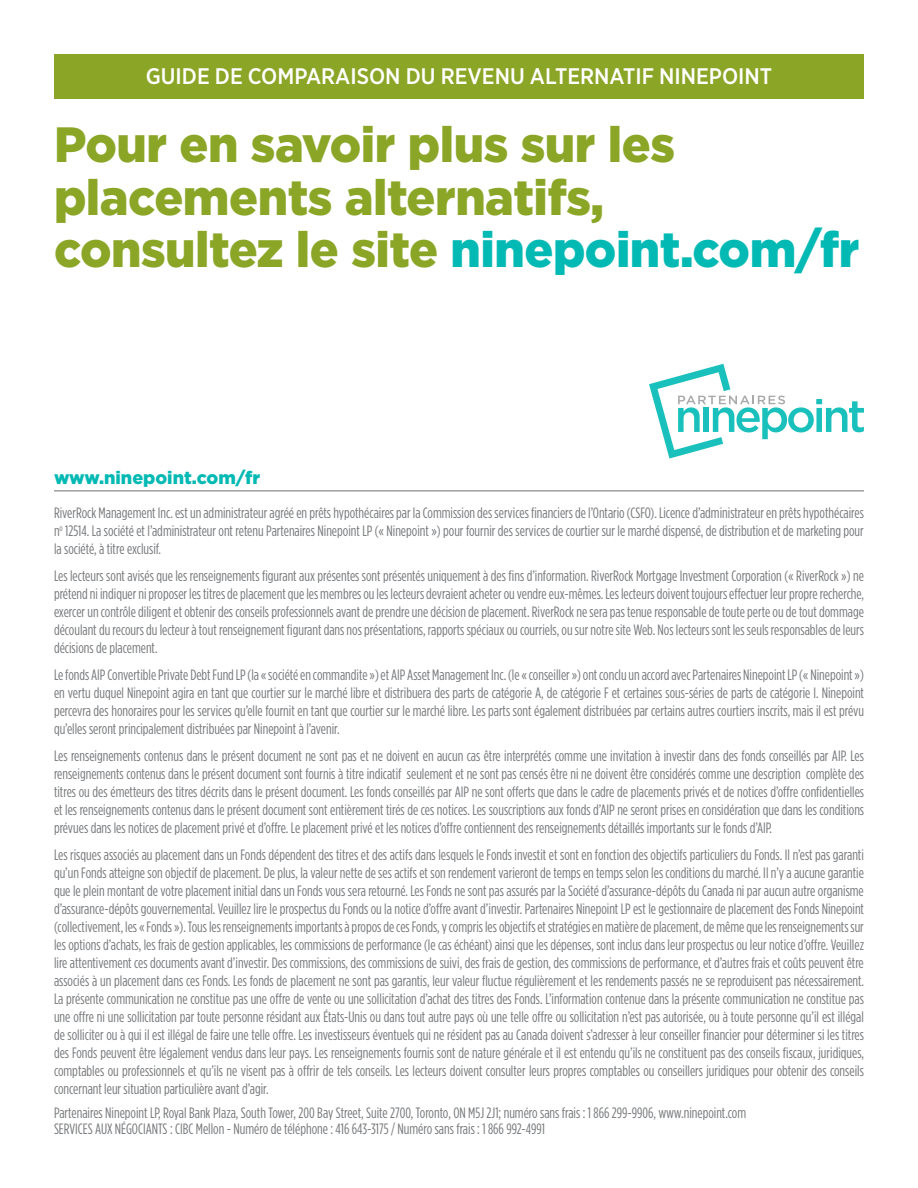
<style>
.page{position:relative;width:918px;height:1188px;background:#fff}
.page>*{position:absolute;margin:0;border:0;box-sizing:border-box;transform-origin:0 0}
.t1{font:900 49.5px/52.5px "Gotham";letter-spacing:-.01em;color:#8ba627}
.t2{font:500 22.5px "Gotham Narrow";color:#fff}
.t3{font:900 18px "Gotham";color:#03b9b4}
.t4{font:15px/18px "Gotham Condensed";color:#76787b;text-align:justify}
.s1{color:#03b9b4}
</style>
<div class="page">
<hr style="left:54px;top:490px;width:810px;height:1px;background:#6c6d70">
<div style="left:54px;top:54px;width:810px;height:44px;background:#8ba627"></div>
<svg style="left:649px;top:364px;width:215px;height:95px"></svg>
<p class="t2" style="left:146px;top:62px;width:628px">GUIDE DE COMPARAISON DU REVENU ALTERNATIF NINEPOINT</p>
<p class="t1" style="left:54px;top:118px;width:807px">Pour en savoir plus sur les placements alternatifs,<br>consultez le site <span class="s1">ninepoint.com/fr</span></p>
<p class="t3" style="left:54px;top:465px;width:208px">www.ninepoint.com/fr</p>
<p class="t4" style="left:54px;top:503px;width:812px">RiverRock Management Inc. est un administrateur agréé en prêts hypothécaires par la Commission des services financiers de l’Ontario (CSFO). Licence d’administrateur en prêts hypothécaires n<sup>o</sup> 12514. La société et l’administrateur ont retenu Partenaires Ninepoint LP (« Ninepoint ») pour fournir des services de courtier sur le marché dispensé, de distribution et de marketing pour la société, à titre exclusif.</p>
<p class="t4" style="left:54px;top:566px;width:812px">Les lecteurs sont avisés que les renseignements figurant aux présentes sont présentés uniquement à des fins d’information. RiverRock Mortgage Investment Corporation (« RiverRock ») ne prétend ni indiquer ni proposer les titres de placement que les membres ou les lecteurs devraient acheter ou vendre eux-mêmes. Les lecteurs doivent toujours effectuer leur propre recherche, exercer un contrôle diligent et obtenir des conseils professionnels avant de prendre une décision de placement. RiverRock ne sera pas tenue responsable de toute perte ou de tout dommage découlant du recours du lecteur à tout renseignement figurant dans nos présentations, rapports spéciaux ou courriels, ou sur notre site Web. Nos lecteurs sont les seuls responsables de leurs décisions de placement.</p>
<p class="t4" style="left:54px;top:665px;width:812px">Le fonds AIP Convertible Private Debt Fund LP (la « société en commandite ») et AIP Asset Management Inc. (le « conseiller ») ont conclu un accord avec Partenaires Ninepoint LP (« Ninepoint ») en vertu duquel Ninepoint agira en tant que courtier sur le marché libre et distribuera des parts de catégorie A, de catégorie F et certaines sous-séries de parts de catégorie I. Ninepoint percevra des honoraires pour les services qu’elle fournit en tant que courtier sur le marché libre. Les parts sont également distribuées par certains autres courtiers inscrits, mais il est prévu qu’elles seront principalement distribuées par Ninepoint à l’avenir.</p>
<p class="t4" style="left:54px;top:746px;width:812px">Les renseignements contenus dans le présent document ne sont pas et ne doivent en aucun cas être interprétés comme une invitation à investir dans des fonds conseillés par AIP. Les renseignements contenus dans le présent document sont fournis à titre indicatif seulement et ne sont pas censés être ni ne doivent être considérés comme une description complète des titres ou des émetteurs des titres décrits dans le présent document. Les fonds conseillés par AIP ne sont offerts que dans le cadre de placements privés et de notices d’offre confidentielles et les renseignements contenus dans le présent document sont entièrement tirés de ces notices. Les souscriptions aux fonds d’AIP ne seront prises en considération que dans les conditions prévues dans les notices de placement privé et d’offre. Le placement privé et les notices d’offre contiennent des renseignements détaillés importants sur le fonds d’AIP.</p>
<p class="t4" style="left:54px;top:845px;width:812px">Les risques associés au placement dans un Fonds dépendent des titres et des actifs dans lesquels le Fonds investit et sont en fonction des objectifs particuliers du Fonds. Il n’est pas garanti qu’un Fonds atteigne son objectif de placement. De plus, la valeur nette de ses actifs et son rendement varieront de temps en temps selon les conditions du marché. Il n’y a aucune garantie que le plein montant de votre placement initial dans un Fonds vous sera retourné. Les Fonds ne sont pas assurés par la Société d’assurance-dépôts du Canada ni par aucun autre organisme d’assurance-dépôts gouvernemental. Veuillez lire le prospectus du Fonds ou la notice d’offre avant d’investir. Partenaires Ninepoint LP est le gestionnaire de placement des Fonds Ninepoint (collectivement, les « Fonds »). Tous les renseignements importants à propos de ces Fonds, y compris les objectifs et stratégies en matière de placement, de même que les renseignements sur les options d’achats, les frais de gestion applicables, les commissions de performance (le cas échéant) ainsi que les dépenses, sont inclus dans leur prospectus ou leur notice d’offre. Veuillez lire attentivement ces documents avant d’investir. Des commissions, des commissions de suivi, des frais de gestion, des commissions de performance, et d’autres frais et coûts peuvent être associés à un placement dans ces Fonds. Les fonds de placement ne sont pas garantis, leur valeur fluctue régulièrement et les rendements passés ne se reproduisent pas nécessairement.<br>La présente communication ne constitue pas une offre de vente ou une sollicitation d’achat des titres des Fonds. L’information contenue dans la présente communication ne constitue pas une offre ni une sollicitation par toute personne résidant aux États-Unis ou dans tout autre pays où une telle offre ou sollicitation n’est pas autorisée, ou à toute personne qu’il est illégal de solliciter ou à qui il est illégal de faire une telle offre. Les investisseurs éventuels qui ne résident pas au Canada doivent s’adresser à leur conseiller financier pour déterminer si les titres des Fonds peuvent être légalement vendus dans leur pays. Les renseignements fournis sont de nature générale et il est entendu qu’ils ne constituent pas des conseils fiscaux, juridiques, comptables ou professionnels et qu’ils ne visent pas à offrir de tels conseils. Les lecteurs doivent consulter leurs propres comptables ou conseillers juridiques pour obtenir des conseils concernant leur situation particulière avant d’agir.</p>
<p class="t4" style="left:54px;top:1104px;width:694px">Partenaires Ninepoint LP, Royal Bank Plaza, South Tower, 200 Bay Street, Suite 2700, Toronto, ON M5J 2J1; numéro sans frais : 1 866 299-9906, www.ninepoint.com</p>
<p class="t4" style="left:54px;top:1120px;width:493px">SERVICES AUX NÉGOCIANTS : CIBC Mellon - Numéro de téléphone : 416 643-3175 / Numéro sans frais : 1 866 992-4991</p>
</div>
